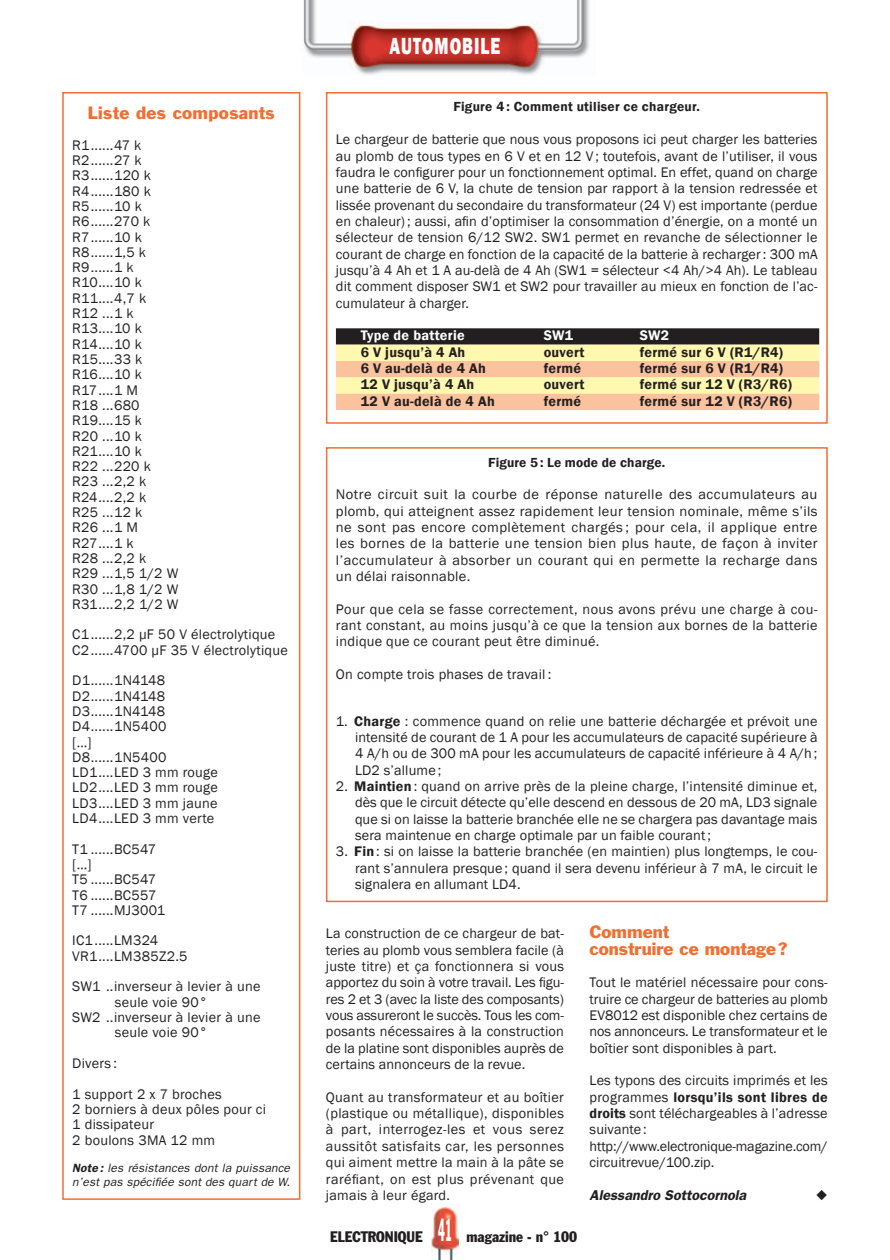
<style>
.page{position:relative;width:890px;height:1260px;background:#fff}
.page>*{position:absolute;margin:0;border:0;box-sizing:border-box;transform-origin:0 0}
.t1{font:800 24px "Franklin Gothic";letter-spacing:.06em;color:#fff;scale:.7 1}
.t2{font:16.5px/16.4px "Franklin Gothic";color:#f26e31}
.t3{font:16.5px "Franklin Gothic";letter-spacing:.02em;color:#f26e31}
.t4{font:condensed 15px "Franklin Gothic";color:#231f20}
.t5{font:14.25px/16.4px "Franklin Gothic";letter-spacing:.01em;color:#231f20;text-align:justify}
.t6{font:600 14.25px "Franklin Gothic";letter-spacing:.02em;color:#231f20}
.t7{font:italic 600 14.25px "Franklin Gothic";color:#231f20}
.t8{font:600 14.25px "Franklin Gothic";letter-spacing:.02em;color:#fff}
.t9{font:600 13.5px "Franklin Gothic";letter-spacing:.02em;color:#231f20}
.t10{font:italic 12px/13.5px "Franklin Gothic";letter-spacing:.01em;color:#231f20}
.s1{font-weight:600}
.s2{font-size:31.5px;color:#fff}
</style>
<div class="page">
<img style="left:303px;top:0;width:286px;height:75px">
<img style="left:431px;top:1207px;width:28px;height:53px">
<div style="left:62px;top:92px;width:238px;height:1108px;border:1px solid #f26e31"></div>
<div style="left:336px;top:328px;width:483px;height:17px;background:#231f20"></div>
<div style="left:336px;top:345px;width:483px;height:16px;background:#fff8ae"></div>
<div style="left:336px;top:361px;width:483px;height:16px;background:#fbc29e"></div>
<div style="left:336px;top:377px;width:483px;height:17px;background:#fff8ae"></div>
<div style="left:336px;top:394px;width:483px;height:16px;background:#fbc29e"></div>
<p class="t3" style="left:88px;top:102px;width:188px">Liste des composants</p>
<p class="t5" style="left:72px;top:138px;width:108px;line-height:15.3px;text-align:left">R1......47 k<br>R2......27 k<br>R3......120 k<br>R4......180 k<br>R5......10 k<br>R6......270 k<br>R7......10 k<br>R8......1,5 k<br>R9......1 k<br>R10....10 k<br>R11....4,7 k<br>R12 ...1 k<br>R13....10 k<br>R14....10 k<br>R15....33 k<br>R16....10 k<br>R17....1 M<br>R18 ...680<br>R19....15 k<br>R20 ...10 k<br>R21....10 k<br>R22 ...220 k<br>R23 ...2,2 k<br>R24....2,2 k<br>R25 ...12 k<br>R26 ...1 M<br>R27....1 k<br>R28 ...2,2 k<br>R29 ...1,5 1/2 W<br>R30 ...1,8 1/2 W<br>R31....2,2 1/2 W</p>
<p class="t5" style="left:72px;top:627px;width:217px;line-height:15.3px">C1......2,2 µF 50 V électrolytique<br>C2......4700 µF 35 V électrolytique</p>
<p class="t5" style="left:72px;top:673px;width:147px;line-height:15.3px;text-align:left">D1......1N4148<br>D2......1N4148<br>D3......1N4148<br>D4......1N5400<br>[…]<br>D8......1N5400<br>LD1....LED 3 mm rouge<br>LD2....LED 3 mm rouge<br>LD3....LED 3 mm jaune<br>LD4....LED 3 mm verte</p>
<p class="t5" style="left:72px;top:841px;width:94px;line-height:15.3px;text-align:left">T1 ......BC547 […]<br>T5 ......BC547<br>T6 ......BC557<br>T7 ......MJ3001</p>
<p class="t5" style="left:72px;top:933px;width:117px;line-height:15.3px">IC1.....LM324<br>VR1....LM385Z2.5</p>
<p class="t5" style="left:72px;top:979px;width:190px">SW1 ..inverseur à levier à une</p>
<p class="t5" style="left:115px;top:994px;width:94px">seule voie 90°</p>
<p class="t5" style="left:72px;top:1009px;width:190px">SW2 ..inverseur à levier à une</p>
<p class="t5" style="left:115px;top:1025px;width:94px">seule voie 90°</p>
<p class="t5" style="left:72px;top:1048px;width:151px;line-height:30.6px">Divers :<br>1 support 2 x 7 broches</p>
<p class="t5" style="left:72px;top:1101px;width:195px;line-height:15.8px;text-align:left">2 borniers à deux pôles pour ci<br>1 dissipateur<br>2 boulons 3MA 12 mm</p>
<p class="t10" style="left:72px;top:1162px;width:219px"><span class="s1">Note :</span> les résistances dont la puissance n’est pas spécifiée sont des quart de W.</p>
<h1 class="t1" style="left:390px;top:31px;width:160px">AUTOMOBILE</h1>
<p class="t9" style="left:453px;top:99px;width:248px">Figure 4 : Comment utiliser ce chargeur.</p>
<p class="t5" style="left:336px;top:132px;width:483px">Le chargeur de batterie que nous vous proposons ici peut charger les batteries au plomb de tous types en 6 V et en 12 V ; toutefois, avant de l’utiliser, il vous faudra le configurer pour un fonctionnement optimal. En effet, quand on charge une batterie de 6 V, la chute de tension par rapport à la tension redressée et lissée provenant du secondaire du transformateur (24 V) est importante (perdue en chaleur) ; aussi, afin d’optimiser la consommation d’énergie, on a monté un sélecteur de tension 6/12 SW2. SW1 permet en revanche de sélectionner le courant de charge en fonction de la capacité de la batterie à recharger : 300 mA jusqu’à 4 Ah et 1 A au-delà de 4 Ah (SW1 = sélecteur &lt;4 Ah/&gt;4 Ah). Le tableau dit comment disposer SW1 et SW2 pour travailler au mieux en fonction de l’ac&shy;cumulateur à charger.</p>
<p class="t8" style="left:361px;top:327px;width:106px">Type de batterie</p>
<p class="t8" style="left:544px;top:327px;width:31px">SW1</p>
<p class="t8" style="left:640px;top:327px;width:31px">SW2</p>
<p class="t6" style="left:361px;top:343px;width:106px">6 V jusqu’à 4 Ah</p>
<p class="t6" style="left:544px;top:343px;width:42px">ouvert</p>
<p class="t6" style="left:640px;top:343px;width:145px">fermé sur 6 V (R1/R4)</p>
<p class="t6" style="left:361px;top:360px;width:127px">6 V au-delà de 4 Ah</p>
<p class="t6" style="left:544px;top:360px;width:39px">fermé</p>
<p class="t6" style="left:640px;top:360px;width:145px">fermé sur 6 V (R1/R4)</p>
<p class="t6" style="left:361px;top:376px;width:115px">12 V jusqu’à 4 Ah</p>
<p class="t6" style="left:544px;top:376px;width:42px">ouvert</p>
<p class="t6" style="left:640px;top:376px;width:154px">fermé sur 12 V (R3/R6)</p>
<p class="t6" style="left:361px;top:392px;width:136px">12 V au-delà de 4 Ah</p>
<p class="t6" style="left:544px;top:392px;width:39px">fermé</p>
<p class="t6" style="left:640px;top:392px;width:154px">fermé sur 12 V (R3/R6)</p>
<p class="t9" style="left:488px;top:454px;width:179px">Figure 5 : Le mode de charge.</p>
<p class="t5" style="left:336px;top:487px;width:483px">Notre circuit suit la courbe de réponse naturelle des accumulateurs au plomb, qui atteignent assez rapidement leur tension nominale, même s’ils ne sont pas encore complètement chargés ; pour cela, il applique entre les bornes de la batterie une tension bien plus haute, de façon à inviter l’accumulateur à absorber un courant qui en permette la recharge dans un délai raisonnable.</p>
<p class="t5" style="left:336px;top:601px;width:483px">Pour que cela se fasse correctement, nous avons prévu une charge à cou&shy;rant constant, au moins jusqu’à ce que la tension aux bornes de la batterie indique que ce courant peut être diminué.</p>
<p class="t5" style="left:336px;top:666px;width:217px">On compte trois phases de travail :</p>
<p class="t5" style="left:355px;top:713px;width:464px;text-indent:-19px">1. <span class="s1">Charge</span> : commence quand on relie une batterie déchargée et prévoit une intensité de courant de 1 A pour les accumulateurs de capacité supérieure à 4 A/h ou de 300 mA pour les accumulateurs de capacité inférieure à 4 A/h ; LD2 s’allume ;</p>
<p class="t5" style="left:355px;top:778px;width:464px;text-indent:-19px">2. <span class="s1">Maintien</span> : quand on arrive près de la pleine charge, l’intensité diminue et, dès que le circuit détecte qu’elle descend en dessous de 20 mA, LD3 signale que si on laisse la batterie branchée elle ne se chargera pas davantage mais sera maintenue en charge optimale par un faible courant ;</p>
<p class="t5" style="left:355px;top:844px;width:464px;text-indent:-19px">3. <span class="s1">Fin</span> : si on laisse la batterie branchée (en maintien) plus longtemps, le cou&shy;rant s’annulera presque ; quand il sera devenu inférieur à 7 mA, le circuit le signalera en allumant LD4.</p>
<p class="t5" style="left:326px;top:925px;width:240px">La construction de ce chargeur de bat&shy;teries au plomb vous semblera facile (à juste titre) et ça fonctionnera si vous apportez du soin à votre travail. Les figu&shy;res 2 et 3 (avec la liste des composants) vous assureront le succès. Tous les com&shy;posants nécessaires à la construction de la platine sont disponibles auprès de certains annonceurs de la revue.</p>
<p class="t5" style="left:326px;top:1089px;width:240px">Quant au transformateur et au boîtier (plastique ou métallique), disponibles à part, interrogez-les et vous serez aussitôt satisfaits car, les personnes qui aiment mettre la main à la pâte se raréfiant, on est plus prévenant que jamais à leur égard.</p>
<p class="t4" style="left:330px;top:1227px;width:249px">ELECTRONIQUE <span class="s2">41</span> magazine - n° 100</p>
<p class="t2" style="left:589px;top:924px;width:199px">Comment<br>construire ce montage ?</p>
<p class="t5" style="left:589px;top:974px;width:240px">Tout le matériel nécessaire pour cons&shy;truire ce chargeur de batteries au plomb EV8012 est disponible chez certains de nos annonceurs. Le transformateur et le boîtier sont disponibles à part.</p>
<p class="t5" style="left:589px;top:1073px;width:240px;text-align:left">Les typons des circuits imprimés et les programmes <span class="s1">lorsqu’ils sont libres de droits</span> sont téléchargeables à l’adresse suivante : http://www.electronique-magazine.com/ circuitrevue/100.zip.</p>
<p class="t7" style="left:589px;top:1186px;width:158px">Alessandro Sottocornola</p>
</div>
